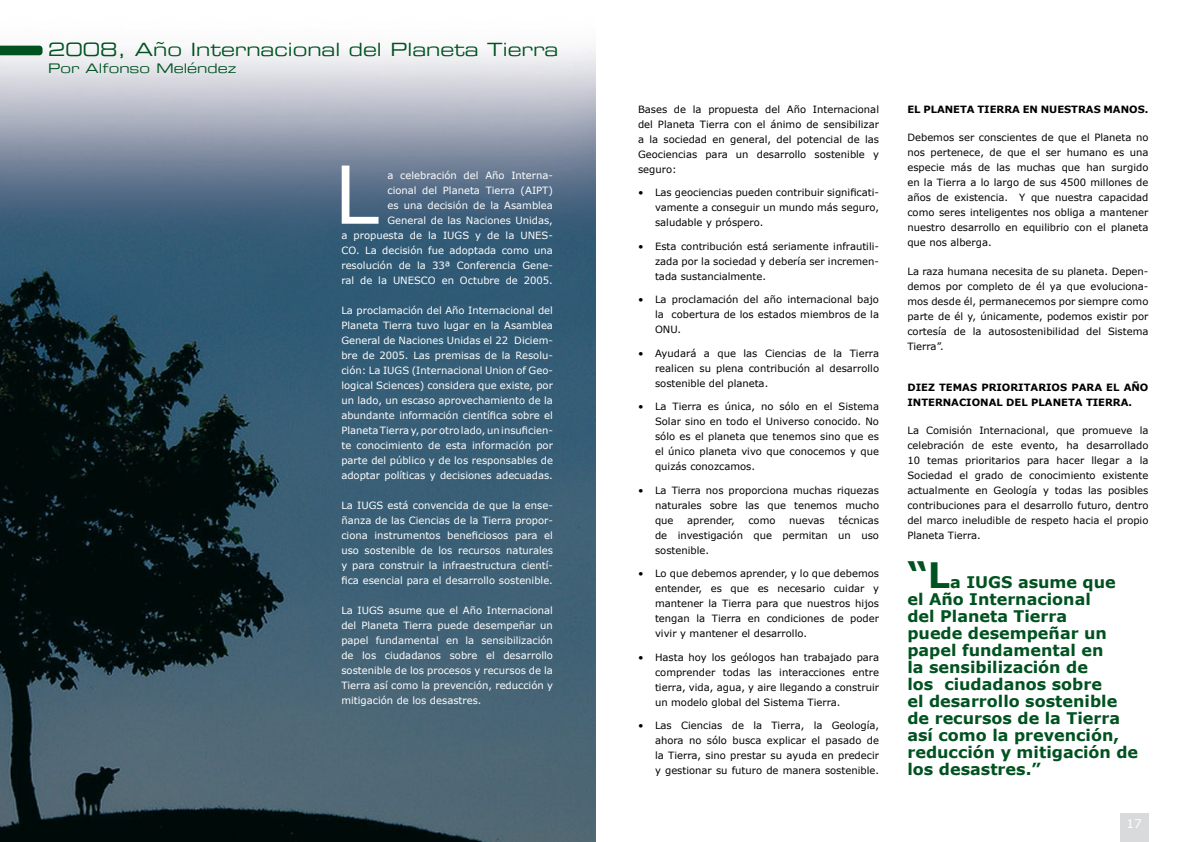
<style>
.page{position:relative;width:1191px;height:842px;background:#fff}
.page>*{position:absolute;margin:0;border:0;box-sizing:border-box;transform-origin:0 0}
.t1{font:80px "Verdana";color:#fff}
.t2{font:18px "Eurostile Extended Two";color:#005220}
.t3{font:700 16px/17px "Verdana";color:#005220}
.t4{font:13px "Eurostile Extended Two";color:#005220}
.t5{font:12px "Verdana";color:#fff}
.t6{font:10px/15px "Verdana";color:#000;text-align:justify}
.t7{font:10px/15px "Verdana";color:#fff;text-align:justify}
.t8{font:700 10px/15px "Verdana";color:#000}
.s1{font-size:35px}
</style>
<div class="page">
<div style="left:1120px;top:813px;width:28px;height:29px;background:#d9dadb"></div>
<img style="left:0;top:45px;width:595px;height:797px">
<svg style="left:0;top:46px;width:43px;height:9px"></svg>
<h2 class="t2" style="left:48px;top:37px;width:511px">2008, Año Internacional del Planeta Tierra</h2>
<h3 class="t4" style="left:48px;top:59px;width:190px">Por Alfonso Meléndez</h3>
<h1 class="t1" style="left:334px;top:144px;width:46px">L</h1>
<p class="t7" style="left:341px;top:168px;width:213px;text-align:right">a celebración del Año Interna-<br>cional del Planeta Tierra (AIPT)<br>es una decisión de la Asamblea<br>General de las Naciones Unidas,<br>a propuesta de la IUGS y de la UNES-CO. La decisión fue adoptada como una resolución de la 33ª Conferencia Gene&shy;ral de la UNESCO en Octubre de 2005.</p>
<p class="t7" style="left:341px;top:303px;width:213px">La proclamación del Año Internacional del Planeta Tierra tuvo lugar en la Asamblea General de Naciones Unidas el 22 Diciem&shy;bre de 2005. Las premisas de la Resolu&shy;ción: La IUGS (Internacional Union of Geo&shy;logical Sciences) considera que existe, por un lado, un escaso aprovechamiento de la abundante información científica sobre el Planeta Tierra y, por otro lado, un insuficien&shy;te conocimiento de esta información por parte del público y de los responsables de adoptar políticas y decisiones adecuadas.</p>
<p class="t7" style="left:341px;top:498px;width:213px">La IUGS está convencida de que la ense&shy;ñanza de las Ciencias de la Tierra propor&shy;ciona instrumentos beneficiosos para el uso sostenible de los recursos naturales y para construir la infraestructura cientí&shy;fica esencial para el desarrollo sostenible.</p>
<p class="t7" style="left:341px;top:603px;width:213px">La IUGS asume que el Año Internacional del Planeta Tierra puede desempeñar un papel fundamental en la sensibilización de los ciudadanos sobre el desarrollo sostenible de los procesos y recursos de la Tierra así como la prevención, reducción y mitigación de los desastres.</p>
<p class="t6" style="left:638px;top:101px;width:242px">Bases de la propuesta del Año Internacional del Planeta Tierra con el ánimo de sensibilizar a la sociedad en general, del potencial de las Geociencias para un desarrollo sostenible y seguro:</p>
<p class="t6" style="left:655px;top:185px;width:225px">Las geociencias pueden contribuir significati&shy;vamente a conseguir un mundo más seguro, saludable y próspero.</p>
<p class="t6" style="left:655px;top:238px;width:225px">Esta contribución está seriamente infrautili&shy;zada por la sociedad y debería ser incremen&shy;tada sustancialmente.</p>
<p class="t6" style="left:655px;top:292px;width:225px">La proclamación del año internacional bajo la cobertura de los estados miembros de la ONU.</p>
<p class="t6" style="left:655px;top:345px;width:225px">Ayudará a que las Ciencias de la Tierra realicen su plena contribución al desarrollo sostenible del planeta.</p>
<p class="t6" style="left:655px;top:399px;width:225px">La Tierra es única, no sólo en el Sistema Solar sino en todo el Universo conocido. No sólo es el planeta que tenemos sino que es el único planeta vivo que conocemos y que quizás conozcamos.</p>
<p class="t6" style="left:655px;top:482px;width:225px">La Tierra nos proporciona muchas riquezas naturales sobre las que tenemos mucho que</p>
<p class="t6" style="left:638px;top:185px;width:7px">•</p>
<p class="t6" style="left:638px;top:238px;width:7px">•</p>
<p class="t6" style="left:638px;top:292px;width:7px">•</p>
<p class="t6" style="left:638px;top:345px;width:7px">•</p>
<p class="t6" style="left:638px;top:399px;width:7px">•</p>
<p class="t6" style="left:638px;top:482px;width:7px">•</p>
<p class="t6" style="left:655px;top:512px;width:225px;text-indent:183px">técnicas de investigación que permitan un uso sostenible.</p>
<p class="t6" style="left:655px;top:566px;width:225px">Lo que debemos aprender, y lo que debemos entender, es que es necesario cuidar y mantener la Tierra para que nuestros hijos tengan la Tierra en condiciones de poder vivir y mantener el desarrollo.</p>
<p class="t6" style="left:655px;top:649px;width:225px">Hasta hoy los geólogos han trabajado para comprender todas las interacciones entre tierra, vida, agua, y aire llegando a construir un modelo global del Sistema Tierra.</p>
<p class="t6" style="left:655px;top:718px;width:225px">Las Ciencias de la Tierra, la Geología, ahora no sólo busca explicar el pasado de la Tierra, sino prestar su ayuda en predecir y gestionar su futuro de manera sostenible.</p>
<p class="t6" style="left:687px;top:512px;width:49px">aprender,</p>
<p class="t6" style="left:748px;top:512px;width:29px">como</p>
<p class="t6" style="left:789px;top:512px;width:37px">nuevas</p>
<p class="t6" style="left:638px;top:566px;width:7px">•</p>
<p class="t6" style="left:638px;top:649px;width:7px">•</p>
<p class="t6" style="left:638px;top:718px;width:7px">•</p>
<p class="t8" style="left:907px;top:101px;width:242px">EL PLANETA TIERRA EN NUESTRAS MANOS.</p>
<p class="t6" style="left:907px;top:129px;width:242px">Debemos ser conscientes de que el Planeta no nos pertenece, de que el ser humano es una especie más de las muchas que han surgido en la Tierra a lo largo de sus 4500 millones de años de existencia. Y que nuestra capacidad como seres inteligentes nos obliga a mantener nuestro desarrollo en equilibrio con el planeta que nos alberga.</p>
<p class="t6" style="left:907px;top:263px;width:242px">La raza humana necesita de su planeta. Depen&shy;demos por completo de él ya que evoluciona&shy;mos desde él, permanecemos por siempre como parte de él y, únicamente, podemos existir por cortesía de la autosostenibilidad del Sistema Tierra”.</p>
<p class="t8" style="left:907px;top:379px;width:242px">DIEZ TEMAS PRIORITARIOS PARA EL AÑO<br>INTERNACIONAL DEL PLANETA TIERRA.</p>
<p class="t6" style="left:907px;top:422px;width:242px">La Comisión Internacional, que promueve la celebración de este evento, ha desarrollado 10 temas prioritarios para hacer llegar a la Sociedad el grado de conocimiento existente actualmente en Geología y todas las posibles contribuciones para el desarrollo futuro, dentro del marco ineludible de respeto hacia el propio Planeta Tierra.</p>
<p class="t3" style="left:907px;top:573px;width:232px"><span class="s1">“L</span>a IUGS asume que<br>el Año Internacional<br>del Planeta Tierra<br>puede desempeñar un papel fundamental en<br>la sensibilización de<br>los ciudadanos sobre<br>el desarrollo sostenible de recursos de la Tierra así como la prevención, reducción y mitigación de los desastres.”</p>
<p class="t5" style="left:1126px;top:816px;width:17px">17</p>
</div>
